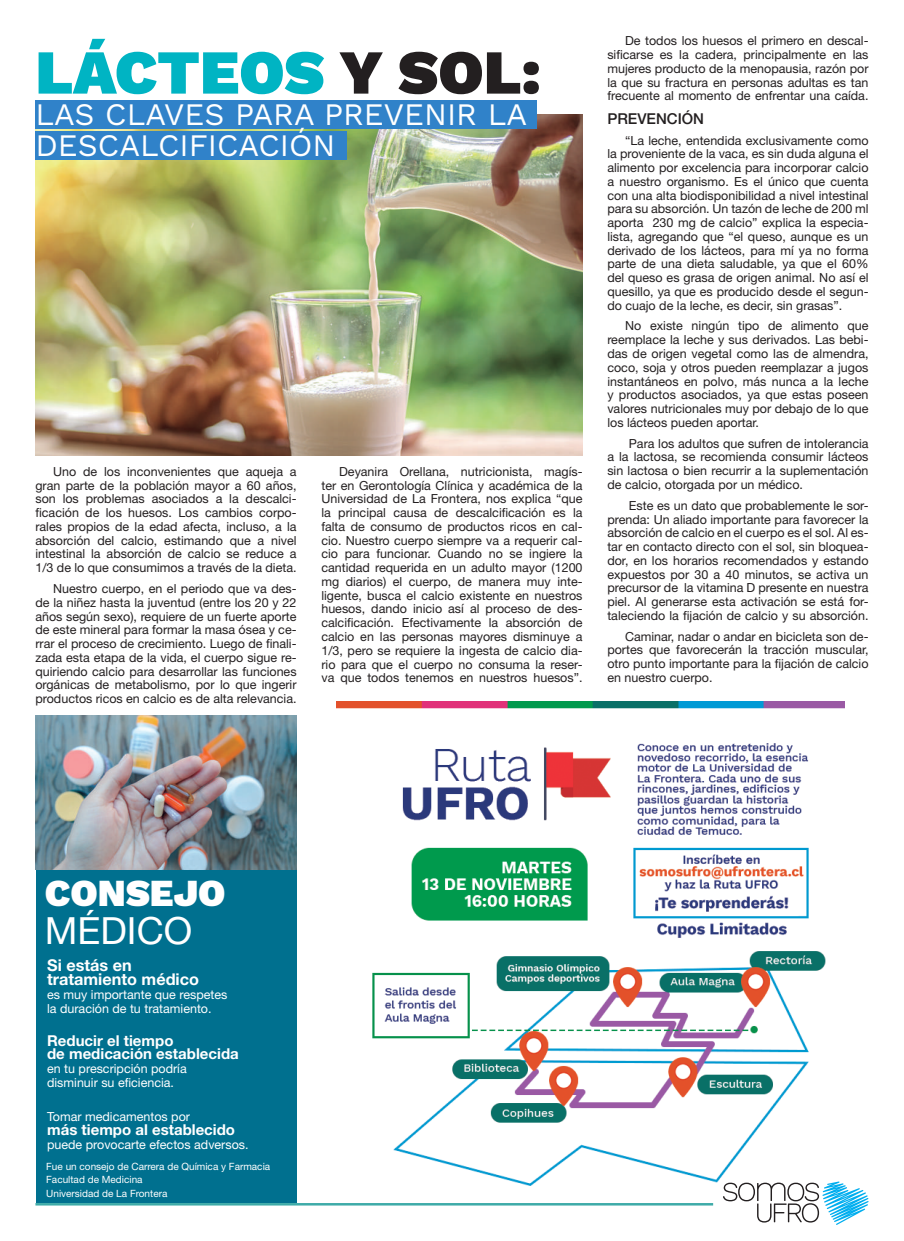
<style>
.page{position:relative;width:904px;height:1241px;background:#fff}
.page>*{position:absolute;margin:0;border:0;box-sizing:border-box;transform-origin:0 0}
.t1{font:900 62.5px "Work Sans";color:#00b4c3}
.t2{font:900 37.5px "Work Sans";color:#fff}
.t3{font:37.5px "Helvetica Neue";color:#fff}
.t4{font:31.25px/31.2px "Work Sans";color:#fff}
.t5{font:700 16.25px/13.8px "Helvetica Neue";color:#fff}
.t6{font:700 15px/13.8px "Helvetica Neue";color:#fff}
.t7{font:500 15px "Helvetica Neue";color:#231f20}
.t8{font:12.5px/13.8px "Helvetica Neue";color:#231f20;text-align:justify}
.t9{font:12.5px/13.8px "Helvetica Neue";color:#fff}
.t10{font:10px/13.5px "Helvetica Neue";color:#fff}
.s1{color:#231f20}
</style>
<div class="page">
<div style="left:36px;top:715px;width:260px;height:487px;background:#00708f"></div>
<img style="left:336px;top:701px;width:508px;height:485px">
<img style="left:35px;top:114px;width:547px;height:341px">
<div style="left:35px;top:131px;width:312px;height:28px;background:#3082c9"></div>
<div style="left:36px;top:100px;width:501px;height:28px;background:#3082c9"></div>
<img style="left:35px;top:715px;width:261px;height:154px">
<svg style="left:723px;top:1181px;width:145px;height:43px"></svg>
<hr style="left:35px;top:1202px;width:678px;height:3px;background:#3eaba8">
<h1 class="t1" style="left:35px;top:36px;width:507px">LÁCTEOS <span class="s1">Y SOL:</span></h1>
<h3 class="t4" style="left:35px;top:100px;width:493px">LAS CLAVES PARA PREVENIR LA<br>DESCALCIFICACIÓN</h3>
<p class="t8" style="left:35px;top:464px;width:263px;text-indent:18px">Uno de los inconvenientes que aqueja a gran parte de la población mayor a 60 años, son los problemas asociados a la descalci&shy;ficación de los huesos. Los cambios corpo&shy;rales propios de la edad afecta, incluso, a la absorción del calcio, estimando que a nivel intestinal la absorción de calcio se reduce a 1/3 de lo que consumimos a través de la dieta.</p>
<p class="t8" style="left:35px;top:581px;width:263px;text-indent:18px">Nuestro cuerpo, en el periodo que va des&shy;de la niñez hasta la juventud (entre los 20 y 22 años según sexo), requiere de un fuerte aporte de este mineral para formar la masa ósea y ce&shy;rrar el proceso de crecimiento. Luego de finali&shy;zada esta etapa de la vida, el cuerpo sigue re&shy;quiriendo calcio para desarrollar las funciones orgánicas de metabolismo, por lo que ingerir productos ricos en calcio es de alta relevancia.</p>
<p class="t8" style="left:321px;top:464px;width:263px;text-indent:18px">Deyanira Orellana, nutricionista, magís&shy;ter en Gerontología Clínica y académica de la Universidad de La Frontera, nos explica “que la principal causa de descalcificación es la falta de consumo de productos ricos en cal&shy;cio. Nuestro cuerpo siempre va a requerir cal&shy;cio para funcionar. Cuando no se ingiere la cantidad requerida en un adulto mayor (1200 mg diarios) el cuerpo, de manera muy inte&shy;ligente, busca el calcio existente en nuestros huesos, dando inicio así al proceso de des&shy;calcificación. Efectivamente la absorción de calcio en las personas mayores disminuye a 1/3, pero se requiere la ingesta de calcio dia&shy;rio para que el cuerpo no consuma la reser&shy;va que todos tenemos en nuestros huesos”.</p>
<p class="t8" style="left:607px;top:34px;width:263px;text-indent:18px">De todos los huesos el primero en descal&shy;sificarse es la cadera, principalmente en las mujeres producto de la menopausia, razón por la que su fractura en personas adultas es tan frecuente al momento de enfrentar una caída.</p>
<p class="t7" style="left:607px;top:109px;width:98px">PREVENCIÓN</p>
<p class="t8" style="left:607px;top:133px;width:263px;text-indent:18px">“La leche, entendida exclusivamente como la proveniente de la vaca, es sin duda alguna el alimento por excelencia para incorporar calcio a nuestro organismo. Es el único que cuenta con una alta biodisponibilidad a nivel intestinal para su absorción. Un tazón de leche de 200 ml aporta 230 mg de calcio” explica la especia&shy;lista, agregando que “el queso, aunque es un derivado de los lácteos, para mí ya no forma parte de una dieta saludable, ya que el 60% del queso es grasa de origen animal. No así el quesillo, ya que es producido desde el segun&shy;do cuajo de la leche, es decir, sin grasas”.</p>
<p class="t8" style="left:607px;top:319px;width:263px;text-indent:18px">No existe ningún tipo de alimento que reemplace la leche y sus derivados. Las bebi&shy;das de origen vegetal como las de almendra, coco, soja y otros pueden reemplazar a jugos instantáneos en polvo, más nunca a la leche y productos asociados, ya que estas poseen valores nutricionales muy por debajo de lo que los lácteos pueden aportar.</p>
<p class="t8" style="left:607px;top:436px;width:263px;text-indent:21px">Para los adultos que sufren de intolerancia a la lactosa, se recomienda consumir lácteos sin lactosa o bien recurrir a la suplementación de calcio, otorgada por un médico.</p>
<p class="t8" style="left:607px;top:498px;width:263px;text-indent:21px">Este es un dato que probablemente le sor&shy;prenda: Un aliado importante para favorecer la absorción de calcio en el cuerpo es el sol. Al es&shy;tar en contacto directo con el sol, sin bloquea&shy;dor, en los horarios recomendados y estando expuestos por 30 a 40 minutos, se activa un precursor de la vitamina D presente en nuestra piel. Al generarse esta activación se está for&shy;taleciendo la fijación de calcio y su absorción.</p>
<p class="t8" style="left:607px;top:629px;width:263px;text-indent:18px">Caminar, nadar o andar en bicicleta son de&shy;portes que favorecerán la tracción muscular, otro punto importante para la fijación de calcio en nuestro cuerpo.</p>
<h2 class="t2" style="left:45px;top:872px;width:182px">CONSEJO</h2>
<h2 class="t3" style="left:45px;top:908px;width:149px">MÉDICO</h2>
<h3 class="t5" style="left:47px;top:958px;width:153px">Si estás en tratamiento médico</h3>
<p class="t9" style="left:47px;top:987px;width:182px">es muy importante que respetes la duración de tu tratamiento.</p>
<p class="t6" style="left:47px;top:1032px;width:193px">Reducir el tiempo<br>de medicación establecida</p>
<p class="t9" style="left:47px;top:1061px;width:141px">en tu prescripción podría disminuir su eficiencia.</p>
<p class="t9" style="left:47px;top:1109px;width:144px">Tomar medicamentos por</p>
<p class="t6" style="left:47px;top:1122px;width:189px">más tiempo al establecido</p>
<p class="t9" style="left:47px;top:1136px;width:203px">puede provocarte efectos adversos.</p>
<p class="t10" style="left:46px;top:1159px;width:225px">Fue un consejo de Carrera de Química y Farmacia<br>Facultad de Medicina<br>Universidad de La Frontera</p>
</div>
